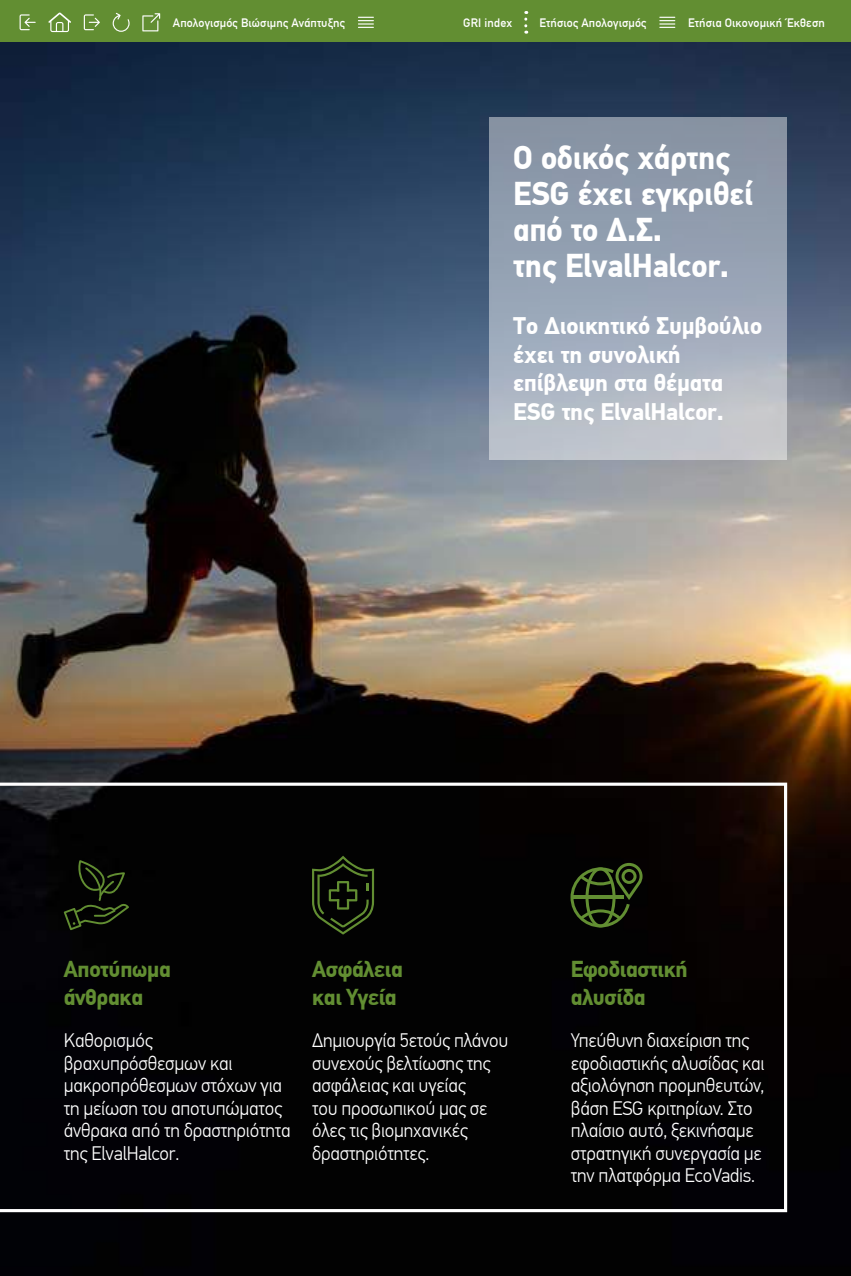
<style>
.page{position:relative;width:851px;height:1276px;background:#fff}
.page>*{position:absolute;margin:0;border:0;box-sizing:border-box;transform-origin:0 0}
.t1{font:700 33px/36px "PF Din Text Pro";letter-spacing:-.01em;color:#fff;scale:.95 1}
.t2{font:700 24px/28.5px "PF Din Text Pro";letter-spacing:-.01em;color:#fff}
.t3{font:700 22.5px/28.5px "CF Din";letter-spacing:-.01em;color:#628e32}
.t4{font:300 19.5px/22.5px "PF Din Text Pro";letter-spacing:-.01em;color:#fff}
.t5{font:12px "CF Din";letter-spacing:.01em;color:#fff}
</style>
<div class="page">
<div style="left:0;top:0;width:850px;height:43px;background:#628e32"></div>
<svg style="left:20px;top:14px;width:16px;height:16px"></svg>
<svg style="left:84px;top:14px;width:16px;height:16px"></svg>
<svg style="left:48px;top:12px;width:23px;height:20px"></svg>
<svg style="left:113px;top:13px;width:17px;height:19px"></svg>
<svg style="left:142px;top:13px;width:18px;height:18px"></svg>
<svg style="left:358px;top:17px;width:16px;height:11px"></svg>
<svg style="left:659px;top:17px;width:16px;height:11px"></svg>
<svg style="left:524px;top:11px;width:3px;height:23px"></svg>
<img style="left:0;top:43px;width:850px;height:1233px">
<div style="left:0;top:782px;width:787px;height:430px;background:#020202"></div>
<div style="left:489px;top:117px;width:297px;height:342px;background:linear-gradient(to bottom,#7e8ca0,#bec4ce)"></div>
<svg style="left:312px;top:855px;width:62px;height:79px;background:#16200c"></svg>
<svg style="left:64px;top:860px;width:65px;height:70px;background:#111809"></svg>
<svg style="left:570px;top:863px;width:72px;height:64px;background:#212f11"></svg>
<p class="t5" style="left:173px;top:16px;width:174px">Απολογισμός Βιώσιμης Ανάπτυξης</p>
<p class="t5" style="left:463px;top:16px;width:50px">GRI index</p>
<p class="t5" style="left:539px;top:16px;width:109px">Ετήσιος Απολογισμός</p>
<p class="t5" style="left:688px;top:16px;width:138px">Ετήσια Οικονομική Έκθεση</p>
<h1 class="t1" style="left:513px;top:141px;width:254px">Ο οδικός χάρτης<br>ESG έχει εγκριθεί από το Δ.Σ.<br>της ElvalHalcor.</h1>
<p class="t2" style="left:513px;top:312px;width:250px">To Διοικητικό Συμβούλιο έχει τη συνολική επίβλεψη στα θέματα<br>ESG της ElvalHalcor.</p>
<p class="t3" style="left:64px;top:954px;width:108px">Αποτύπωμα άνθρακα</p>
<p class="t4" style="left:64px;top:1029px;width:228px">Καθορισμός βραχυπρόσθεσμων και μακροπρόθεσμων στόχων για τη μείωση του αποτυπώματος άνθρακα από τη δραστηριότητα της ElvalHalcor.</p>
<p class="t3" style="left:312px;top:954px;width:92px">Ασφάλεια και Υγεία</p>
<p class="t4" style="left:312px;top:1029px;width:198px">Δημιουργία 5ετούς πλάνου συνεχούς βελτίωσης της ασφάλειας και υγείας<br>του προσωπικού μας σε όλες τις βιομηχανικές δραστηριότητες.</p>
<p class="t3" style="left:570px;top:954px;width:118px">Εφοδιαστική αλυσίδα</p>
<p class="t4" style="left:570px;top:1029px;width:195px">Υπεύθυνη διαχείριση της εφοδιαστικής αλυσίδας και αξιολόγηση προμηθευτών, βάση ESG κριτηρίων. Στο πλαίσιο αυτό, ξεκινήσαμε στρατηγική συνεργασία με την πλατφόρμα EcoVadis.</p>
</div>
